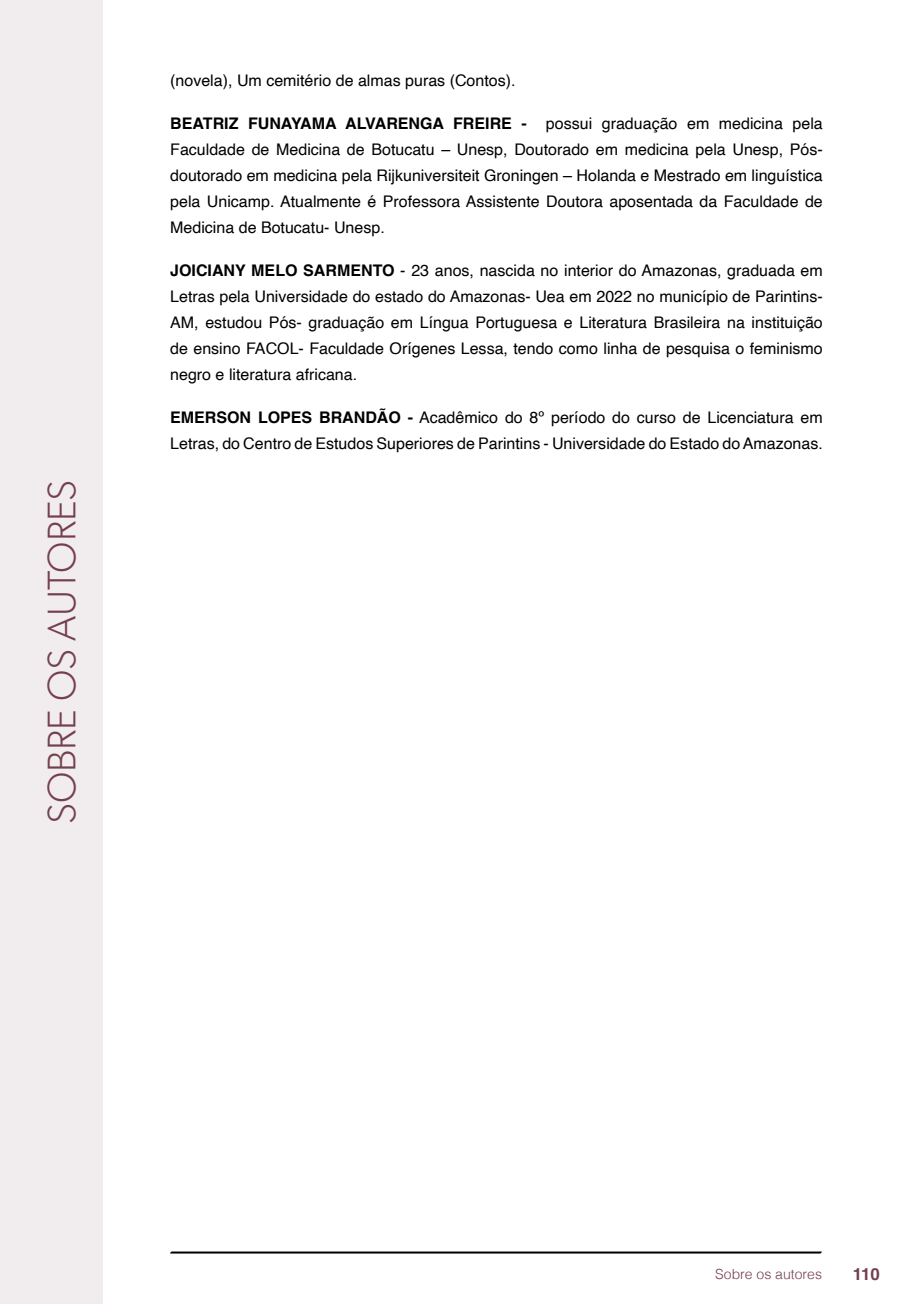
<style>
.page{position:relative;width:908px;height:1304px;background:#fff}
.page>*{position:absolute;margin:0;border:0;box-sizing:border-box;transform-origin:0 0}
.t1{font:300 40px "Gibson";color:#743f4f}
.t2{font:700 16.8px "Helvetica";color:#743f4f}
.Autores_Finais{font:16px/26px "Helvetica";color:#000;text-align:justify}
.t3{font:300 14px "Helvetica";color:#743f4f}
.s1{font-weight:700}
</style>
<div class="page">
<svg style="left:170px;top:1251px;width:651px;height:3px;background:#515151"></svg>
<div style="left:0;top:0;width:103px;height:1304px;background:#f1eced"></div>
<h1 class="t1" style="left:37px;top:824px;width:346px;rotate:-90deg">Sobre os autores</h1>
<p class="Autores_Finais" style="left:170px;top:68px;width:346px">(novela), Um cemitério de almas puras (Contos).</p>
<p class="Autores_Finais" style="left:170px;top:111px;width:653px"><span class="s1">BEATRIZ FUNAYAMA ALVARENGA FREIRE -</span> possui graduação em medicina pela Faculdade de Medicina de Botucatu – Unesp, Doutorado em medicina pela Unesp, Pós&shy;doutorado em medicina pela Rijkuniversiteit Groningen – Holanda e Mestrado em linguística pela Unicamp. Atualmente é Professora Assistente Doutora aposentada da Faculdade de Medicina de Botucatu- Unesp.</p>
<p class="Autores_Finais" style="left:170px;top:258px;width:653px"><span class="s1">JOICIANY MELO SARMENTO</span> - 23 anos, nascida no interior do Amazonas, graduada em Letras pela Universidade do estado do Amazonas- Uea em 2022 no município de Parintins-AM, estudou Pós- graduação em Língua Portuguesa e Literatura Brasileira na instituição de ensino FACOL- Faculdade Orígenes Lessa, tendo como linha de pesquisa o feminismo negro e literatura africana.</p>
<p class="Autores_Finais" style="left:170px;top:405px;width:653px"><span class="s1">EMERSON LOPES BRANDÃO -</span> Acadêmico do 8º período do curso de Licenciatura em<br>Letras, do Centro de Estudos Superiores de Parintins - Universidade do Estado do Amazonas.</p>
<p class="t3" style="left:715px;top:1262px;width:108px">Sobre os autores</p>
<p class="t2" style="left:852px;top:1264px;width:29px">110</p>
</div>
